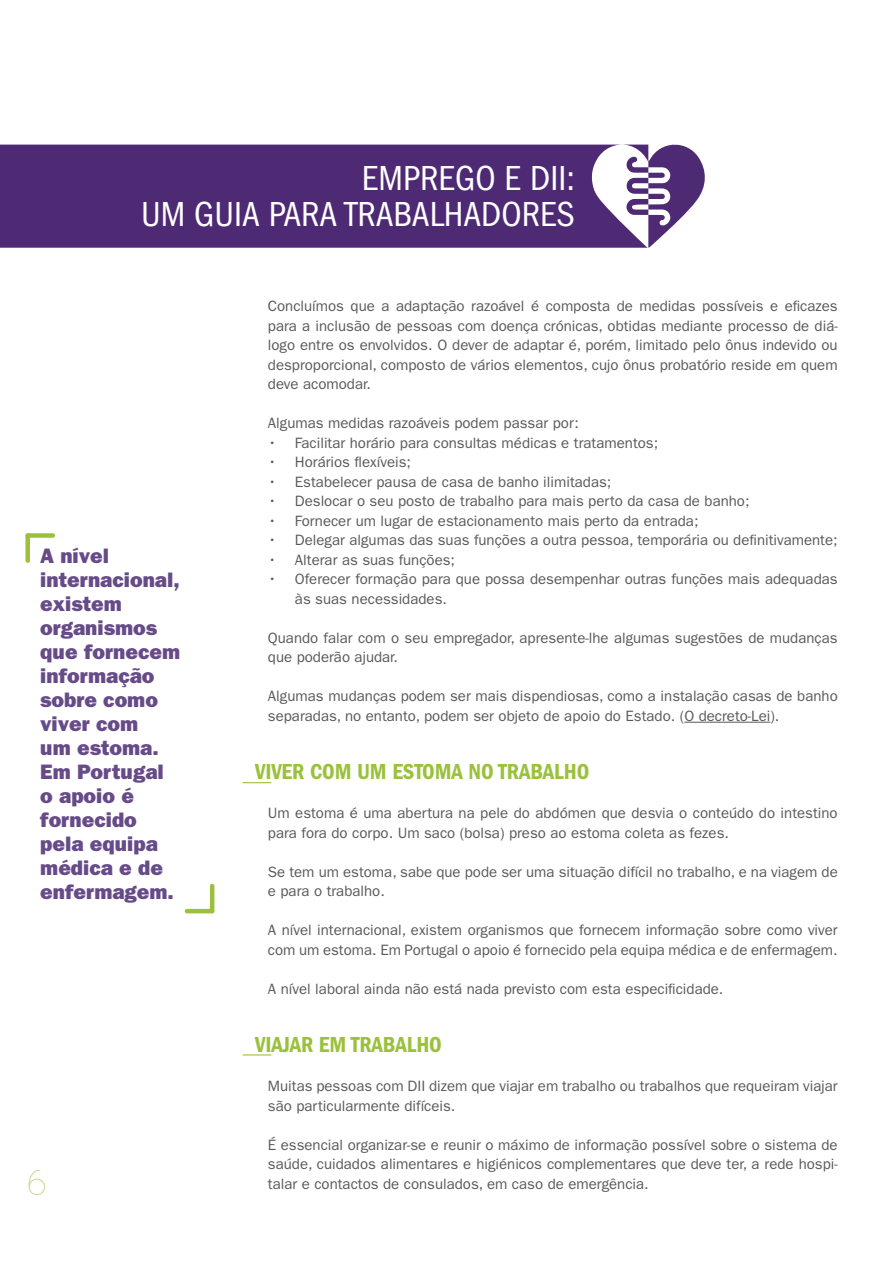
<style>
.page{position:relative;width:893px;height:1263px;background:#fff}
.page>*{position:absolute;margin:0;border:0;box-sizing:border-box;transform-origin:0 0}
.t1{font:condensed 36px/36px "ITC Franklin Gothic Std";color:#fff;text-align:right}
.t2{font:300 36px "Quicksand";color:#c1d587}
.t3{font:22.5px "ITC Franklin Gothic Std Dm Cd";letter-spacing:-.005em;color:#9bc13c}
.t4{font:21px/24px "ITC Franklin Gothic Std Hvy";color:#674b88}
.t5{font:15px/19.5px "ITC Franklin Gothic Std";color:#58595b}
</style>
<div class="page">
<hr style="left:684px;top:722px;width:86px;height:1px;background:#58595b">
<svg style="left:0;top:144px;width:705px;height:104px;background:#5d3c80"></svg>
<div style="left:25px;top:535px;width:5px;height:26px;background:#9bc13c"></div>
<div style="left:28px;top:533px;width:25px;height:5px;background:#9bc13c"></div>
<hr style="left:210px;top:886px;width:4px;height:25px;background:#9bc13c">
<hr style="left:187px;top:909px;width:25px;height:4px;background:#9bc13c">
<svg style="left:243px;top:782px;width:28px;height:1px"></svg>
<svg style="left:243px;top:1054px;width:28px;height:1px"></svg>
<h1 class="t1" style="left:141px;top:160px;width:435px">EMPREGO E DII:<br>UM GUIA PARA TRABALHADORES</h1>
<h3 class="t4" style="left:40px;top:543px;width:141px">A nível internacional, existem organismos que fornecem informação sobre como viver com<br>um estoma.<br>Em Portugal o apoio é fornecido pela equipa médica e de enfermagem.</h3>
<h1 class="t2" style="left:26px;top:1162px;width:25px">6</h1>
<p class="t5" style="left:268px;top:296px;width:571px;text-align:justify">Concluímos que a adaptação razoável é composta de medidas possíveis e eficazes para a inclusão de pessoas com doença crónicas, obtidas mediante processo de diá&shy;logo entre os envolvidos. O dever de adaptar é, porém, limitado pelo ônus indevido ou desproporcional, composto de vários elementos, cujo ônus probatório reside em quem deve acomodar.</p>
<p class="t5" style="left:268px;top:413px;width:313px">Algumas medidas razoáveis podem passar por:</p>
<p class="t5" style="left:268px;top:433px;width:392px">• Facilitar horário para consultas médicas e tratamentos;</p>
<p class="t5" style="left:268px;top:452px;width:145px">• Horários flexíveis;</p>
<p class="t5" style="left:268px;top:472px;width:345px">• Estabelecer pausa de casa de banho ilimitadas;</p>
<p class="t5" style="left:268px;top:491px;width:483px">• Deslocar o seu posto de trabalho para mais perto da casa de banho;</p>
<p class="t5" style="left:268px;top:511px;width:432px">• Fornecer um lugar de estacionamento mais perto da entrada;</p>
<p class="t5" style="left:268px;top:530px;width:571px">• Delegar algumas das suas funções a outra pessoa, temporária ou definitivamente;</p>
<p class="t5" style="left:268px;top:550px;width:189px">• Alterar as suas funções;</p>
<p class="t5" style="left:295px;top:569px;width:544px;text-indent:-27px">• Oferecer formação para que possa desempenhar outras funções mais adequadas às suas necessidades.</p>
<p class="t5" style="left:268px;top:628px;width:571px">Quando falar com o seu empregador, apresente-lhe algumas sugestões de mudanças que poderão ajudar.</p>
<p class="t5" style="left:268px;top:686px;width:571px">Algumas mudanças podem ser mais dispendiosas, como a instalação casas de banho separadas, no entanto, podem ser objeto de apoio do Estado. (O decreto-Lei).</p>
<h2 class="t3" style="left:255px;top:759px;width:336px">VIVER COM UM ESTOMA NO TRABALHO</h2>
<p class="t5" style="left:268px;top:803px;width:571px">Um estoma é uma abertura na pele do abdómen que desvia o conteúdo do intestino para fora do corpo. Um saco (bolsa) preso ao estoma coleta as fezes.</p>
<p class="t5" style="left:268px;top:862px;width:571px">Se tem um estoma, sabe que pode ser uma situação difícil no trabalho, e na viagem de e para o trabalho.</p>
<p class="t5" style="left:268px;top:920px;width:571px">A nível internacional, existem organismos que fornecem informação sobre como viver com um estoma. Em Portugal o apoio é fornecido pela equipa médica e de enfermagem.</p>
<p class="t5" style="left:268px;top:979px;width:457px">A nível laboral ainda não está nada previsto com esta especificidade.</p>
<h2 class="t3" style="left:255px;top:1032px;width:188px">VIAJAR EM TRABALHO</h2>
<p class="t5" style="left:268px;top:1076px;width:571px">Muitas pessoas com DII dizem que viajar em trabalho ou trabalhos que requeiram viajar são particularmente difíceis.</p>
<p class="t5" style="left:268px;top:1135px;width:571px;text-align:justify">É essencial organizar-se e reunir o máximo de informação possível sobre o sistema de saúde, cuidados alimentares e higiénicos complementares que deve ter, a rede hospi&shy;talar e contactos de consulados, em caso de emergência.</p>
</div>
